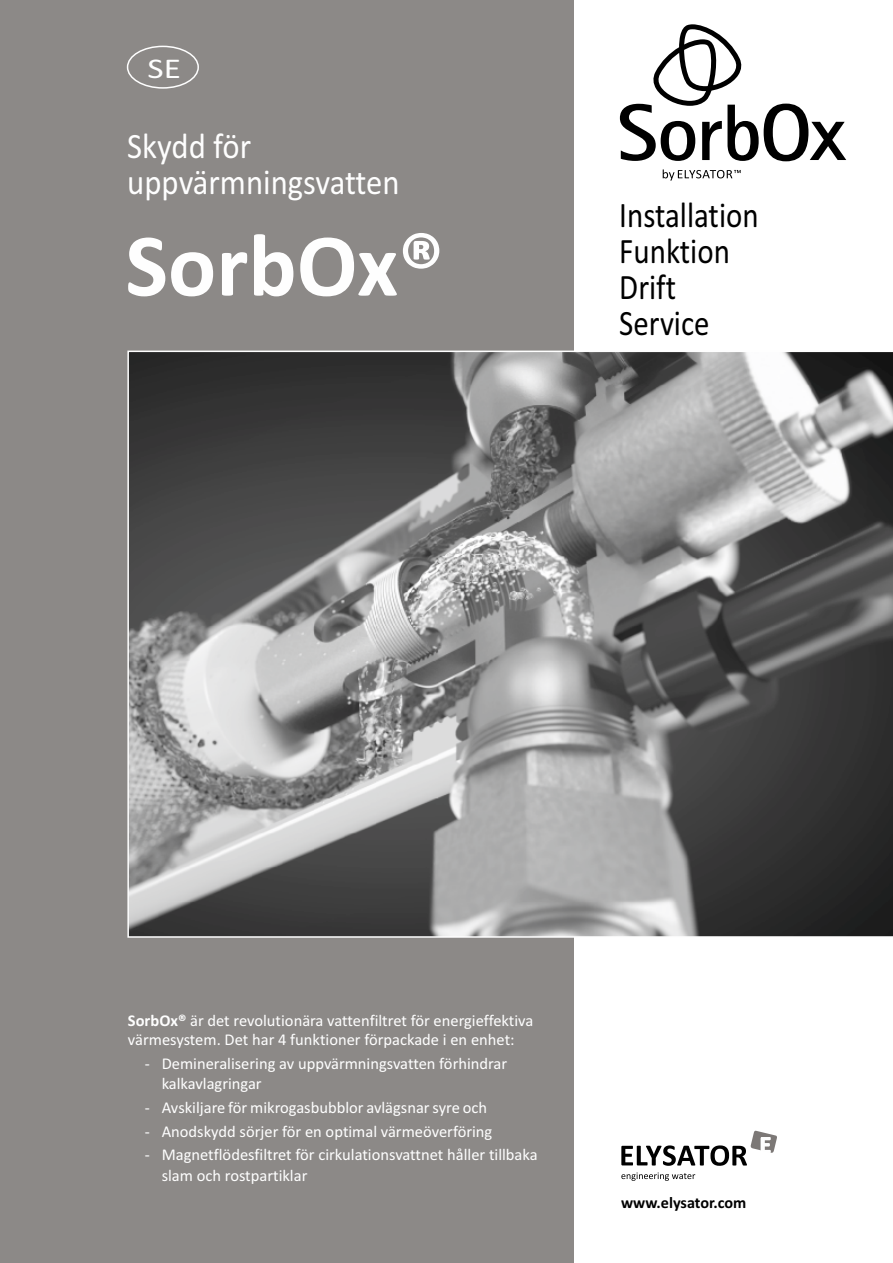
<style>
.page{position:relative;width:893px;height:1263px;background:#fff}
.page>*{position:absolute;margin:0;border:0;box-sizing:border-box;transform-origin:0 0}
.t1{font:700 90px "Calibri";color:#fefefe}
.t2{font:36px/36px "Calibri";color:#000;scale:.86 1}
.t3{font:36px/36px "Calibri";color:#fefefe;scale:.91 1}
.t4{font:28.8px "Calibri";color:#fefefe;scale:1.22 1}
.t5{font:16.5px/20.1px "Calibri";color:#fefefe}
.t6{font:700 16.2px "Calibri";color:#000}
.s1{font-weight:700}
</style>
<div class="page">
<div style="left:0;top:0;width:574px;height:1263px;background:#8c8987"></div>
<svg style="left:620px;top:24px;width:226px;height:137px"></svg>
<svg style="left:663px;top:169px;width:78px;height:12px"></svg>
<svg style="left:621px;top:1131px;width:156px;height:35px"></svg>
<svg style="left:621px;top:1172px;width:74px;height:9px"></svg>
<div style="left:127px;top:46px;width:72px;height:43px;border:2px solid #fefefe;border-radius:50%"></div>
<svg style="left:127px;top:351px;width:766px;height:587px;background:#7b7b7b"></svg>
<h3 class="t4" style="left:148px;top:56px;width:29px">SE</h3>
<h2 class="t3" style="left:127px;top:131px;width:301px">Skydd för uppvärmningsvatten</h2>
<h1 class="t1" style="left:125px;top:228px;width:320px">SorbOx®</h1>
<h2 class="t2" style="left:619px;top:200px;width:164px">Installation<br>Funktion<br>Drift<br>Service</h2>
<p class="t5" style="left:128px;top:1012px;width:407px;line-height:19.2px"><span class="s1">SorbOx®</span> är det revolutionära vattenfiltret för energieffektiva värmesystem. Det har 4 funktioner förpackade i en enhet:</p>
<p class="t5" style="left:162px;top:1055px;width:347px;text-indent:-17px">- Demineralisering av uppvärmningsvatten förhindrar kalkavlagringar</p>
<p class="t5" style="left:145px;top:1098px;width:344px">- Avskiljare för mikrogasbubblor avlägsnar syre och</p>
<p class="t5" style="left:145px;top:1122px;width:349px">- Anodskydd sörjer för en optimal värmeöverföring</p>
<p class="t5" style="left:162px;top:1146px;width:377px;text-indent:-17px">- Magnetflödesfiltret för cirkulationsvattnet håller tillbaka slam och rostpartiklar</p>
<p class="t6" style="left:621px;top:1195px;width:127px">www.elysator.com</p>
</div>
